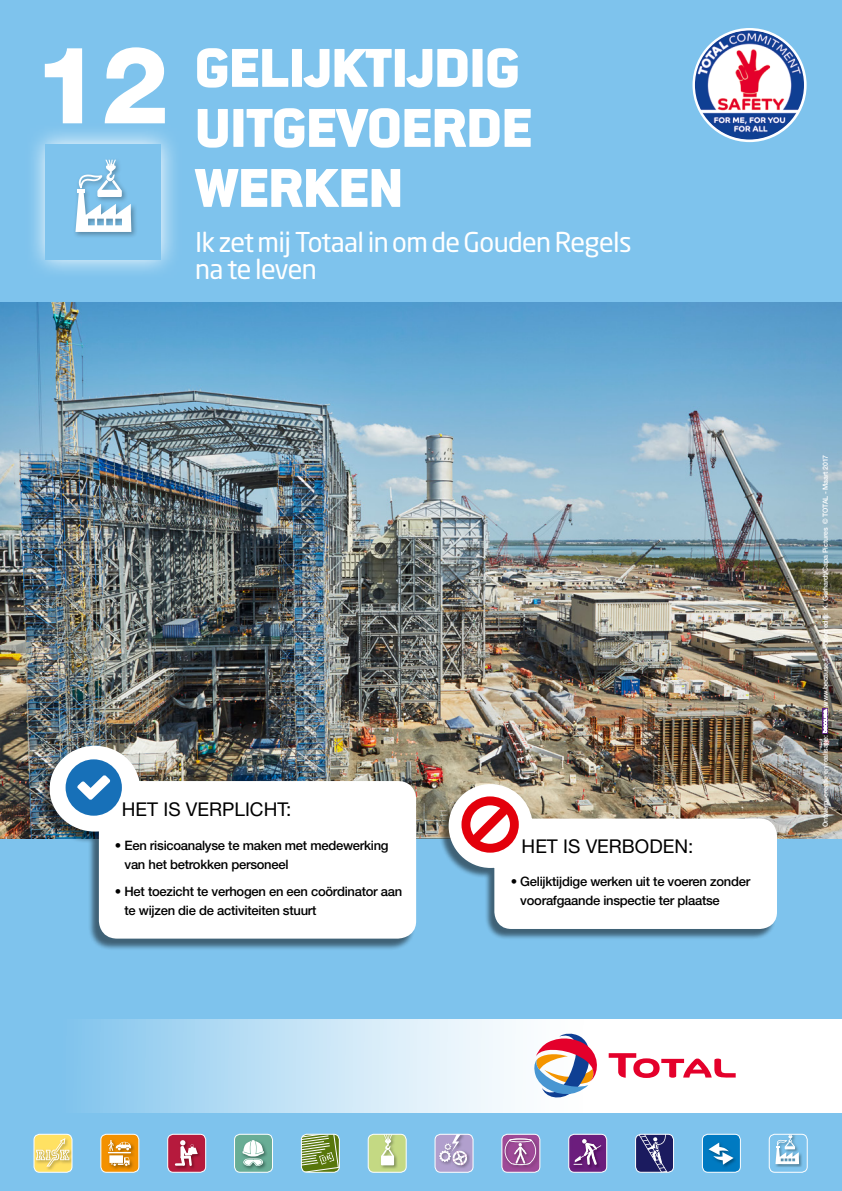
<style>
.page{position:relative;width:842px;height:1191px;background:#7ec3ed}
.page>*{position:absolute;margin:0;border:0;box-sizing:border-box;transform-origin:0 0}
.t1{font:800 107.6px "Helvetica Neue LT Std";color:#fff}
.t2{font:900 60px/60px "Conduit ITC Std";color:#fff}
.t3{font:27px/27px "Neo Sans Pro";letter-spacing:-.02em;color:#fff}
.t4{font:19px "Helvetica Neue LT Std";color:#000}
.t5{font:500 13px/19px "Helvetica Neue LT Std";letter-spacing:-.02em;color:#000}
.t6{font:500 7px "Helvetica Neue LT Std";letter-spacing:-.02em;color:#fff}
</style>
<div class="page">
<svg style="left:34px;top:1135px;width:38px;height:37px"></svg>
<div style="left:34px;top:1133px;width:38px;height:39px;border:1px solid #fff;border-radius:6px"></div>
<svg style="left:101px;top:1135px;width:38px;height:37px"></svg>
<div style="left:100px;top:1133px;width:39px;height:39px;border:1px solid #fff;border-radius:6px"></div>
<svg style="left:168px;top:1135px;width:38px;height:37px"></svg>
<div style="left:167px;top:1133px;width:39px;height:39px;border:1px solid #fff;border-radius:6px"></div>
<svg style="left:235px;top:1135px;width:37px;height:37px"></svg>
<div style="left:234px;top:1133px;width:39px;height:39px;border:1px solid #fff;border-radius:6px"></div>
<svg style="left:301px;top:1135px;width:38px;height:37px"></svg>
<div style="left:301px;top:1133px;width:39px;height:39px;border:1px solid #fff;border-radius:6px"></div>
<svg style="left:368px;top:1135px;width:38px;height:37px"></svg>
<div style="left:368px;top:1133px;width:39px;height:39px;border:1px solid #fff;border-radius:6px"></div>
<svg style="left:435px;top:1135px;width:38px;height:37px"></svg>
<div style="left:435px;top:1133px;width:38px;height:39px;border:1px solid #fff;border-radius:6px"></div>
<svg style="left:502px;top:1135px;width:38px;height:37px"></svg>
<div style="left:501px;top:1133px;width:39px;height:39px;border:1px solid #fff;border-radius:6px"></div>
<svg style="left:569px;top:1135px;width:38px;height:37px"></svg>
<div style="left:568px;top:1133px;width:39px;height:39px;border:1px solid #fff;border-radius:6px"></div>
<svg style="left:636px;top:1135px;width:37px;height:37px"></svg>
<div style="left:635px;top:1133px;width:39px;height:39px;border:1px solid #fff;border-radius:6px"></div>
<svg style="left:702px;top:1135px;width:38px;height:37px"></svg>
<div style="left:702px;top:1133px;width:39px;height:39px;border:1px solid #fff;border-radius:6px"></div>
<svg style="left:769px;top:1135px;width:38px;height:37px"></svg>
<div style="left:769px;top:1133px;width:39px;height:39px;border:1px solid #fff;border-radius:6px"></div>
<svg style="left:692px;top:28px;width:115px;height:114px"></svg>
<img style="left:695px;top:30px;width:109px;height:109px;border-radius:55px">
<svg style="left:92px;top:1019px;width:750px;height:93px;background:#d9edf9"></svg>
<svg style="left:609px;top:1053px;width:127px;height:25px;background:#f49eae"></svg>
<svg style="left:534px;top:1032px;width:66px;height:69px;background:#c5a9b6"></svg>
<svg style="left:33px;top:131px;width:142px;height:142px"></svg>
<div style="left:46px;top:144px;width:115px;height:115px;background:#7ec3ed"></div>
<div style="left:73px;top:157px;width:65px;height:82px;background:#000;opacity:.3"></div>
<svg style="left:75px;top:160px;width:56px;height:72px"></svg>
<img style="left:0;top:302px;width:842px;height:536px">
<div style="left:439px;top:786px;width:337px;height:154px;background:#000;opacity:.5"></div>
<svg style="left:448px;top:783px;width:330px;height:146px;background:#e0e1df"></svg>
<svg style="left:459px;top:793px;width:62px;height:63px;background:#f29095"></svg>
<div style="left:39px;top:748px;width:376px;height:203px;background:#000;opacity:.5"></div>
<svg style="left:49px;top:745px;width:368px;height:194px;background:#dce2e3"></svg>
<div style="left:66px;top:759px;width:56px;height:56px;background:#1770b8;border-radius:50%"></div>
<svg style="left:77px;top:775px;width:33px;height:25px"></svg>
<svg style="left:822px;top:708px;width:6px;height:25px"></svg>
<svg style="left:823px;top:709px;width:4px;height:23px"></svg>
<h1 class="t1" style="left:34px;top:21px;width:137px">12</h1>
<h2 class="t2" style="left:195px;top:38px;width:338px">GELIJKTIJDIG<br>UITGEVOERDE<br>WERKEN</h2>
<h3 class="t3" style="left:195px;top:228px;width:438px">Ik zet mij Totaal in om de Gouden Regels na te leven</h3>
<h3 class="t4" style="left:122px;top:798px;width:171px">HET IS VERPLICHT:</h3>
<p class="t5" style="left:115px;top:836px;width:275px">• Een risicoanalyse te maken met medewerking</p>
<h3 class="t4" style="left:522px;top:834px;width:173px">HET IS VERBODEN:</h3>
<p class="t5" style="left:125px;top:855px;width:165px">van het betrokken personeel</p>
<p class="t5" style="left:125px;top:881px;width:279px;text-indent:-10px">• Het toezicht te verhogen en een coördinator aan te wijzen die de activiteiten stuurt</p>
<p class="t5" style="left:520px;top:872px;width:231px;text-indent:-10px">• Gelijktijdige werken uit te voeren zonder voorafgaande inspectie ter plaatse</p>
<p class="t6" style="left:821px;top:706px;width:253px;rotate:-90deg">www.because.fr - Fotocredit : K. Gerhardt/Capa Pictures © TOTAL - Maart 2017</p>
<p class="t6" style="left:821px;top:827px;width:94px;rotate:-90deg">Ontwerp, creatie en realisatie:</p>
</div>
